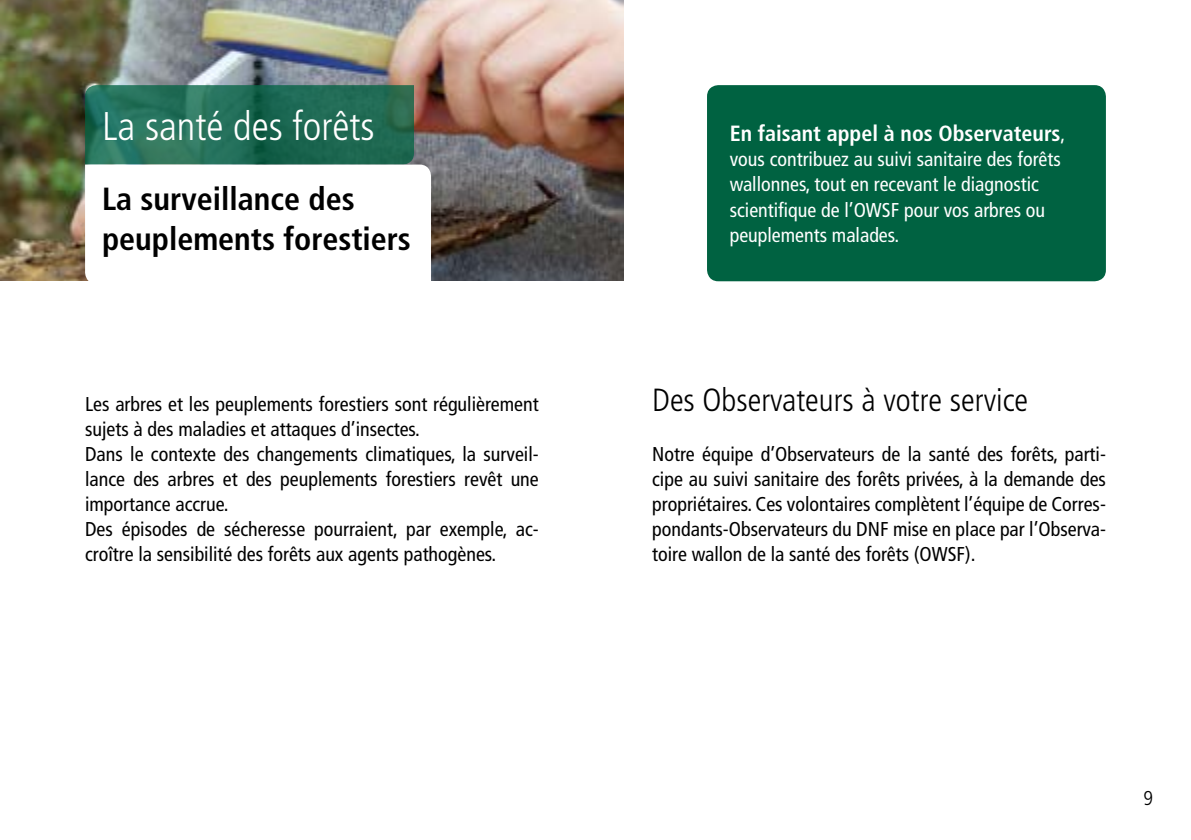
<style>
.page{position:relative;width:1191px;height:840px;background:#fff}
.page>*{position:absolute;margin:0;border:0;box-sizing:border-box;transform-origin:0 0}
.t1{font:300 condensed 40px "Frutiger LT Std";color:#fff}
.t2{font:700 condensed 32px/40px "Frutiger LT Std";color:#000}
.t3{font:300 condensed 32px "Frutiger LT Std";color:#000}
.t4{font:700 condensed 22px "Frutiger LT Std";color:#fff}
.t5{font:condensed 20px/25px "Frutiger LT Std";color:#000}
.t6{font:condensed 20px/25px "Frutiger LT Std";color:#fff}
.t7{font:300 condensed 20px "Frutiger LT Std";color:#000}
.s1{font-weight:400;font-size:20px}
</style>
<div class="page">
<img style="left:0;top:0;width:624px;height:280px">
<svg style="left:85px;top:85px;width:329px;height:79px;background:#236d57"></svg>
<svg style="left:85px;top:164px;width:346px;height:117px"></svg>
<div style="left:707px;top:85px;width:399px;height:196px;background:#006241;border-radius:11px"></div>
<h1 class="t1" style="left:102px;top:103px;width:274px">La santé des forêts</h1>
<h2 class="t2" style="left:102px;top:179px;width:310px">La surveillance des peuplements forestiers</h2>
<p class="t4" style="left:729px;top:121px;width:337px">En faisant appel à nos Observateurs<span class="s1">,</span></p>
<p class="t6" style="left:729px;top:147px;width:332px">vous contribuez au suivi sanitaire des forêts wallonnes, tout en recevant le diagnostic scientifique de l’OWSF pour vos arbres ou peuplements malades.</p>
<p class="t5" style="left:85px;top:391px;width:455px">Les arbres et les peuplements forestiers sont régulièrement sujets à des maladies et attaques d’insectes.<br>Dans le contexte des changements climatiques, la surveil&shy;lance des arbres et des peuplements forestiers revêt une importance accrue.<br>Des épisodes de sécheresse pourraient, par exemple, ac&shy;croître la sensibilité des forêts aux agents pathogènes.</p>
<h2 class="t3" style="left:652px;top:381px;width:377px">Des Observateurs à votre service</h2>
<p class="t5" style="left:652px;top:441px;width:455px;text-align:justify">Notre équipe d’Observateurs de la santé des forêts, parti&shy;cipe au suivi sanitaire des forêts privées, à la demande des propriétaires. Ces volontaires complètent l’équipe de Corres&shy;pondants-Observateurs du DNF mise en place par l’Observa&shy;toire wallon de la santé des forêts (OWSF).</p>
<p class="t7" style="left:1143px;top:786px;width:11px">9</p>
</div>
